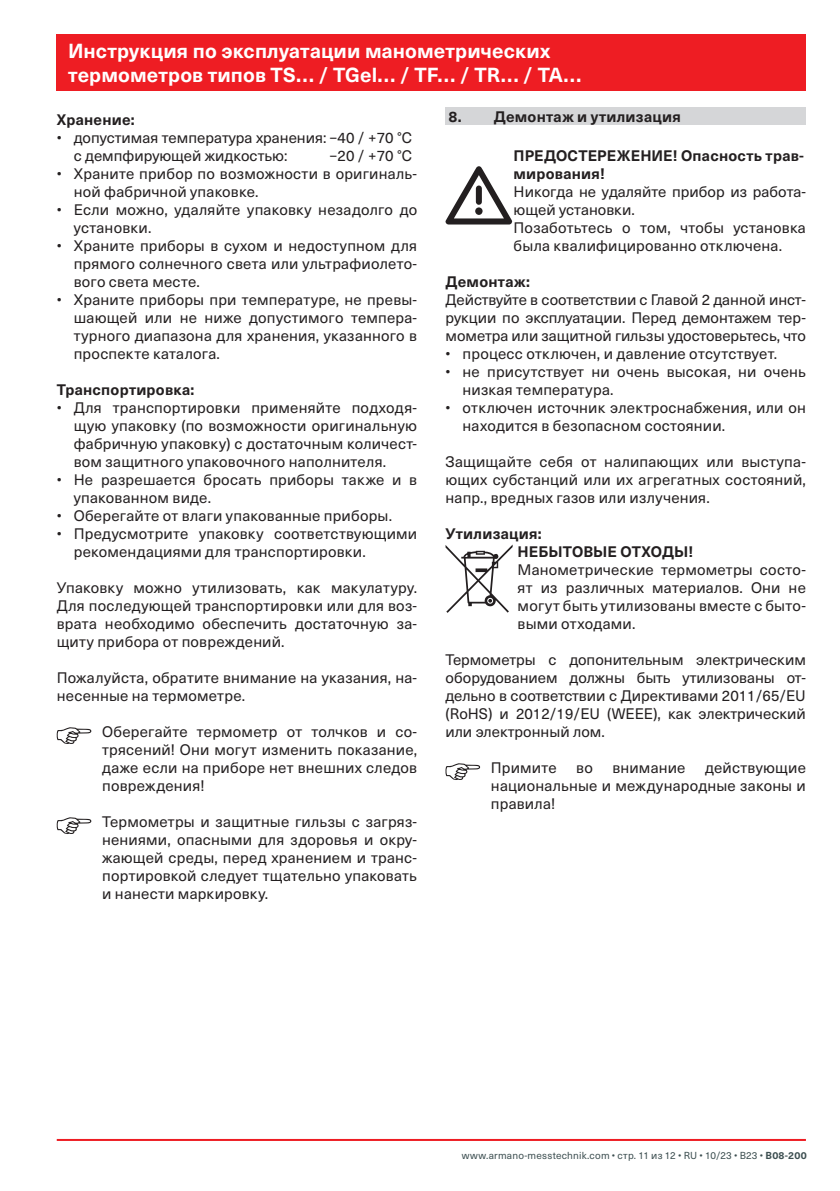
<style>
.page{position:relative;width:840px;height:1191px;background:#fff}
.page>*{position:absolute;margin:0;border:0;box-sizing:border-box;transform-origin:0 0}
.t1{font:700 20px/24px "Neue Haas Unica W1 G";letter-spacing:.005em;color:#fff}
.t2{font:15px/18px "Neue Haas Unica W1 G";letter-spacing:.015em;color:#231f20;text-align:justify}
.t3{font:700 15px/18px "Neue Haas Unica W1 G";letter-spacing:.015em;color:#231f20}
.t4{font:10px "Neue Haas Unica W1 G";letter-spacing:.02em;color:#3d4f51}
.s1{font-weight:700}
</style>
<div class="page">
<hr style="left:57px;top:1139px;width:748px;height:2px;background:#ee1d23">
<div style="left:57px;top:34px;width:748px;height:57px;background:#ee1d23"></div>
<svg style="left:57px;top:727px;width:34px;height:17px"></svg>
<svg style="left:57px;top:817px;width:34px;height:17px"></svg>
<div style="left:445px;top:108px;width:360px;height:17px;background:#d5d6d8"></div>
<svg style="left:445px;top:166px;width:67px;height:58px"></svg>
<div style="left:475px;top:207px;width:7px;height:8px;background:#231f20;border-radius:50%"></div>
<svg style="left:445px;top:545px;width:67px;height:68px"></svg>
<svg style="left:445px;top:763px;width:35px;height:17px"></svg>
<h1 class="t1" style="left:68px;top:38px;width:514px">Инструкция по эксплуатации манометрических термометров типов TS… / TGel… / TF… / TR… / TA…</h1>
<p class="t3" style="left:57px;top:110px;width:79px">Хранение:</p>
<p class="t2" style="left:74px;top:128px;width:340px;text-indent:-17px">• допустимая температура хранения: −40 / +70 °C с демпфирующей жидкостью:</p>
<p class="t3" style="left:448px;top:107px;width:234px">8. Демонтаж и утилизация</p>
<p class="t3" style="left:513px;top:146px;width:292px">ПРЕДОСТЕРЕЖЕНИЕ! Опасность трав&shy;мирования!</p>
<p class="t2" style="left:513px;top:182px;width:293px;text-align:left">Никогда не удаляйте прибор из работа&shy;ющей установки.<br>Позаботьтесь о том, чтобы установка была квалифицированно отключена.</p>
<p class="t3" style="left:445px;top:272px;width:86px">Демонтаж:</p>
<p class="t2" style="left:445px;top:290px;width:362px">Действуйте в соответствии с Главой 2 данной инст&shy;рукции по эксплуатации. Перед демонтажем тер&shy;мометра или защитной гильзы удостоверьтесь, что</p>
<p class="t2" style="left:445px;top:344px;width:333px">• процесс отключен, и давление отсутствует.</p>
<p class="t2" style="left:462px;top:362px;width:345px;text-indent:-17px">• не присутствует ни очень высокая, ни очень низкая температура.</p>
<p class="t2" style="left:462px;top:398px;width:345px;text-indent:-17px">• отключен источник электроснабжения, или он находится в безопасном состоянии.</p>
<p class="t2" style="left:445px;top:452px;width:361px">Защищайте себя от налипающих или выступа&shy;ющих субстанций или их агрегатных состояний, напр., вредных газов или излучения.</p>
<p class="t3" style="left:517px;top:524px;width:177px;text-indent:-72px">Утилизация:<br>НЕБЫТОВЫЕ ОТХОДЫ!</p>
<p class="t2" style="left:517px;top:560px;width:289px">Манометрические термометры состо&shy;ят из различных материалов. Они не могут быть утилизованы вместе с быто&shy;выми отходами.</p>
<p class="t2" style="left:445px;top:650px;width:362px">Термометры с допонительным электрическим оборудованием должны быть утилизованы от&shy;дельно в соответствии с Директивами 2011/65/EU (RoHS) и 2012/19/EU (WEEE), как электрический или электронный лом.</p>
<p class="t2" style="left:490px;top:758px;width:67px">Примите</p>
<p class="t2" style="left:576px;top:758px;width:18px">во</p>
<p class="t2" style="left:612px;top:758px;width:75px">внимание</p>
<p class="t2" style="left:329px;top:146px;width:85px">−20 / +70 °C</p>
<p class="t2" style="left:74px;top:164px;width:344px;text-indent:-17px">• Храните прибор по возможности в оригиналь&shy;ной фабричной упаковке.</p>
<p class="t2" style="left:74px;top:200px;width:345px;text-indent:-17px">• Если можно, удаляйте упаковку незадолго до установки.</p>
<p class="t2" style="left:74px;top:236px;width:345px;text-indent:-17px">• Храните приборы в сухом и недоступном для прямого солнечного света или ультрафиолето&shy;вого света месте.</p>
<p class="t2" style="left:74px;top:290px;width:344px;text-indent:-17px">• Храните приборы при температуре, не превы&shy;шающей или не ниже допустимого темпера&shy;турного диапазона для хранения, указанного в проспекте каталога.</p>
<p class="t3" style="left:57px;top:380px;width:139px">Транспортировка:</p>
<p class="t2" style="left:74px;top:398px;width:345px;text-indent:-17px">• Для транспортировки применяйте подходя&shy;щую упаковку (по возможности оригинальную фабричную упаковку) с достаточным количест&shy;вом защитного упаковочного наполнителя.</p>
<p class="t2" style="left:74px;top:470px;width:345px;text-indent:-17px">• Не разрешается бросать приборы также и в упакованном виде.</p>
<p class="t2" style="left:57px;top:506px;width:337px">• Оберегайте от влаги упакованные приборы.</p>
<p class="t2" style="left:74px;top:524px;width:344px;text-indent:-17px">• Предусмотрите упаковку соответствующими рекомендациями для транспортировки.</p>
<p class="t2" style="left:57px;top:578px;width:361px">Упаковку можно утилизовать, как макулатуру.<br>Для последующей транспортировки или для воз&shy;врата необходимо обеспечить достаточную за&shy;щиту прибора от повреждений.</p>
<p class="t2" style="left:57px;top:668px;width:361px">Пожалуйста, обратите внимание на указания, на&shy;несенные на термометре.</p>
<p class="t2" style="left:102px;top:722px;width:316px">Оберегайте термометр от толчков и со&shy;трясений! Они могут изменить показание, даже если на приборе нет внешних следов повреждения!</p>
<p class="t2" style="left:102px;top:812px;width:316px">Термометры и защитные гильзы с загряз&shy;нениями, опасными для здоровья и окру&shy;жающей среды, перед хранением и транс&shy;портировкой следует тщательно упаковать и нанести маркировку.</p>
<p class="t2" style="left:490px;top:758px;width:316px;text-indent:214px">действующие национальные и международные законы и правила!</p>
<p class="t4" style="left:461px;top:1148px;width:346px">www.armano-messtechnik.com • стр. 11 из 12 • RU • 10/23 • B23 • <span class="s1">B08-200</span></p>
</div>
